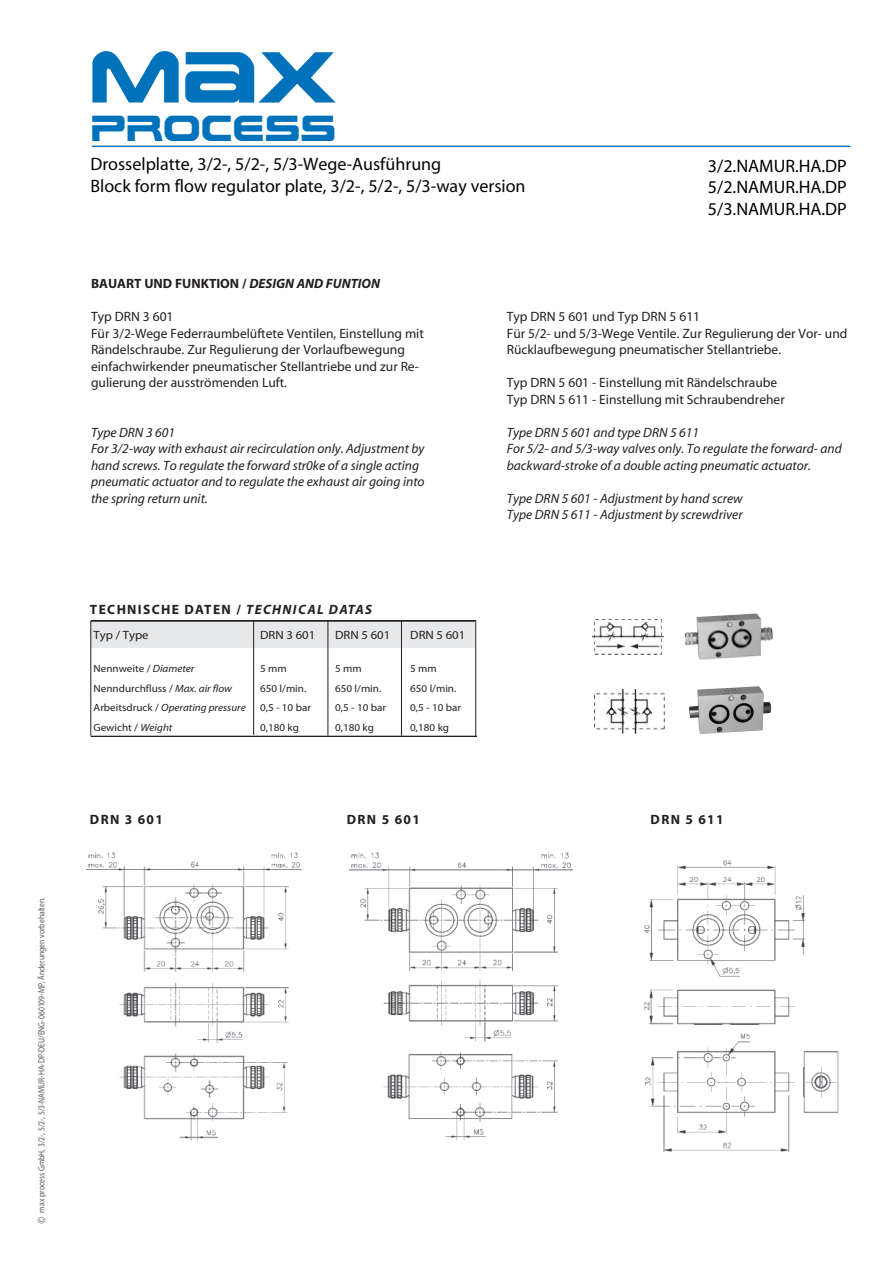
<style>
.page{position:relative;width:893px;height:1263px;background:#fff}
.page>*{position:absolute;margin:0;border:0;box-sizing:border-box;transform-origin:0 0}
.t1{font:72px "Earth Normal";color:#0072bc}
.t2{font:36px "Earth Normal";color:#0072bc}
.t3{font:18px/21.8px "Myriad";color:#050504}
.t4{font:18px/21.8px "Myriad";color:#000;text-align:justify}
.t5{font:13.5px/16.5px "Myriad";color:#231f20}
.t6{font:italic 13.5px/16.5px "Myriad";color:#231f20}
.t7{font:700 13.5px "Myriad";letter-spacing:.1em;color:#231f20}
.t8{font:700 13.5px "Myriad";color:#231f20}
.t9{font:12px "Myriad";color:#231f20;scale:1.06 1}
.t10{font:10.5px/19.5px "Myriad";color:#231f20;scale:1.06 1}
.t11{font:9px "Myriad";color:rgb(35 31 33/.75);scale:.85 1}
.s1{font-family:"Verdana"}
.s2{font-style:italic}
</style>
<div class="page">
<hr style="left:92px;top:146px;width:757px;height:1px;background:#0072bc">
<div style="left:91px;top:621px;width:384px;height:27px;background:#e7e8e9"></div>
<hr style="left:91px;top:621px;width:385px;height:1px;background:#231f20">
<hr style="left:91px;top:736px;width:385px;height:1px;background:#231f20">
<hr style="left:90px;top:621px;width:1px;height:115px;background:#231f20">
<hr style="left:475px;top:622px;width:1px;height:114px;background:#231f20">
<hr style="left:401px;top:621px;width:1px;height:115px;background:#231f20">
<hr style="left:327px;top:621px;width:1px;height:115px;background:#231f20">
<hr style="left:253px;top:620px;width:1px;height:115px;background:#231f20">
<img style="left:684px;top:613px;width:89px;height:47px">
<img style="left:689px;top:686px;width:82px;height:48px">
<img style="left:592px;top:619px;width:71px;height:35px">
<img style="left:594px;top:689px;width:70px;height:44px">
<img style="left:86px;top:852px;width:216px;height:289px">
<img style="left:348px;top:852px;width:225px;height:289px">
<img style="left:644px;top:860px;width:195px;height:292px">
<p class="t11" style="left:37px;top:1224px;width:385px;rotate:-90deg"><span class="s1">©</span> max process GmbH, 3/2-, 5/2-, 5/3-NAMUR-HA-DP-DEU/ENG-060109-MP, Änderungen vorbehalten.</p>
<h1 class="t1" style="left:89px;top:26px;width:248px">MAX</h1>
<h2 class="t2" style="left:91px;top:103px;width:247px">PROCESS</h2>
<h3 class="t3" style="left:90px;top:154px;width:436px">Drosselplatte, 3/2-, 5/2-, 5/3-Wege-Ausführung<br>Block form flow regulator plate, 3/2-, 5/2-, 5/3-way version</h3>
<h3 class="t4" style="left:708px;top:156px;width:140px">3/2.NAMUR.HA.DP 5/2.NAMUR.HA.DP 5/3.NAMUR.HA.DP</h3>
<p class="t8" style="left:91px;top:277px;width:290px">BAUART UND FUNKTION / <span class="s2">DESIGN AND FUNTION</span></p>
<p class="t5" style="left:91px;top:309px;width:334px">Typ DRN 3 601<br>Für 3/2-Wege Federraumbelüftete Ventilen, Einstellung mit Rändelschraube. Zur Regulierung der Vorlaufbewegung einfachwirkender pneumatischer Stellantriebe und zur Re&shy;gulierung der ausströmenden Luft.</p>
<p class="t6" style="left:91px;top:424px;width:335px">Type DRN 3 601<br>For 3/2-way with exhaust air recirculation only. Adjustment by hand screws. To regulate the forward str0ke of a single acting pneumatic actuator and to regulate the exhaust air going into the spring return unit.</p>
<p class="t7" style="left:90px;top:602px;width:283px">TECHNISCHE DATEN / <span class="s2">TECHNICAL DATAS</span></p>
<p class="t9" style="left:94px;top:629px;width:53px">Typ / Type</p>
<p class="t10" style="left:94px;top:659px;width:145px">Nennweite / <span class="s2">Diameter<br></span>Nenndurchfluss / <span class="s2">Max. air flow<br></span>Arbeitsdruck / <span class="s2">Operating pressure<br></span>Gewicht / <span class="s2">Weight</span></p>
<p class="t9" style="left:260px;top:629px;width:53px">DRN 3 601</p>
<p class="t10" style="left:260px;top:659px;width:49px">5mm<br>650 l/min.<br>0,5 - 10 bar<br>0,180 kg</p>
<p class="t9" style="left:335px;top:629px;width:53px">DRN 5 601</p>
<p class="t10" style="left:335px;top:659px;width:49px">5mm<br>650 l/min.<br>0,5 - 10 bar<br>0,180 kg</p>
<p class="t9" style="left:410px;top:629px;width:53px">DRN 5 601</p>
<p class="t10" style="left:410px;top:659px;width:49px">5mm<br>650 l/min.<br>0,5 - 10 bar<br>0,180 kg</p>
<p class="t5" style="left:506px;top:309px;width:342px">Typ DRN 5 601 und Typ DRN 5 611<br>Für 5/2- und 5/3-Wege Ventile. Zur Regulierung der Vor- und<br>Rücklaufbewegung pneumatischer Stellantriebe.</p>
<p class="t5" style="left:506px;top:375px;width:279px">Typ DRN 5 601 - Einstellung mit Rändelschraube<br>Typ DRN 5 611 - Einstellung mit Schraubendreher</p>
<p class="t6" style="left:506px;top:424px;width:336px">Type DRN 5 601 and type DRN 5 611<br>For 5/2- and 5/3-way valves only. To regulate the forward- and backward-stroke of a double acting pneumatic actuator.</p>
<p class="t6" style="left:506px;top:490px;width:237px">Type DRN 5 601 - Adjustment by hand screw<br>Type DRN 5 611 - Adjustment by screwdriver</p>
<p class="t7" style="left:90px;top:812px;width:74px">DRN 3 601</p>
<p class="t7" style="left:347px;top:812px;width:74px">DRN 5 601</p>
<p class="t7" style="left:650px;top:812px;width:74px">DRN 5 611</p>
</div>
